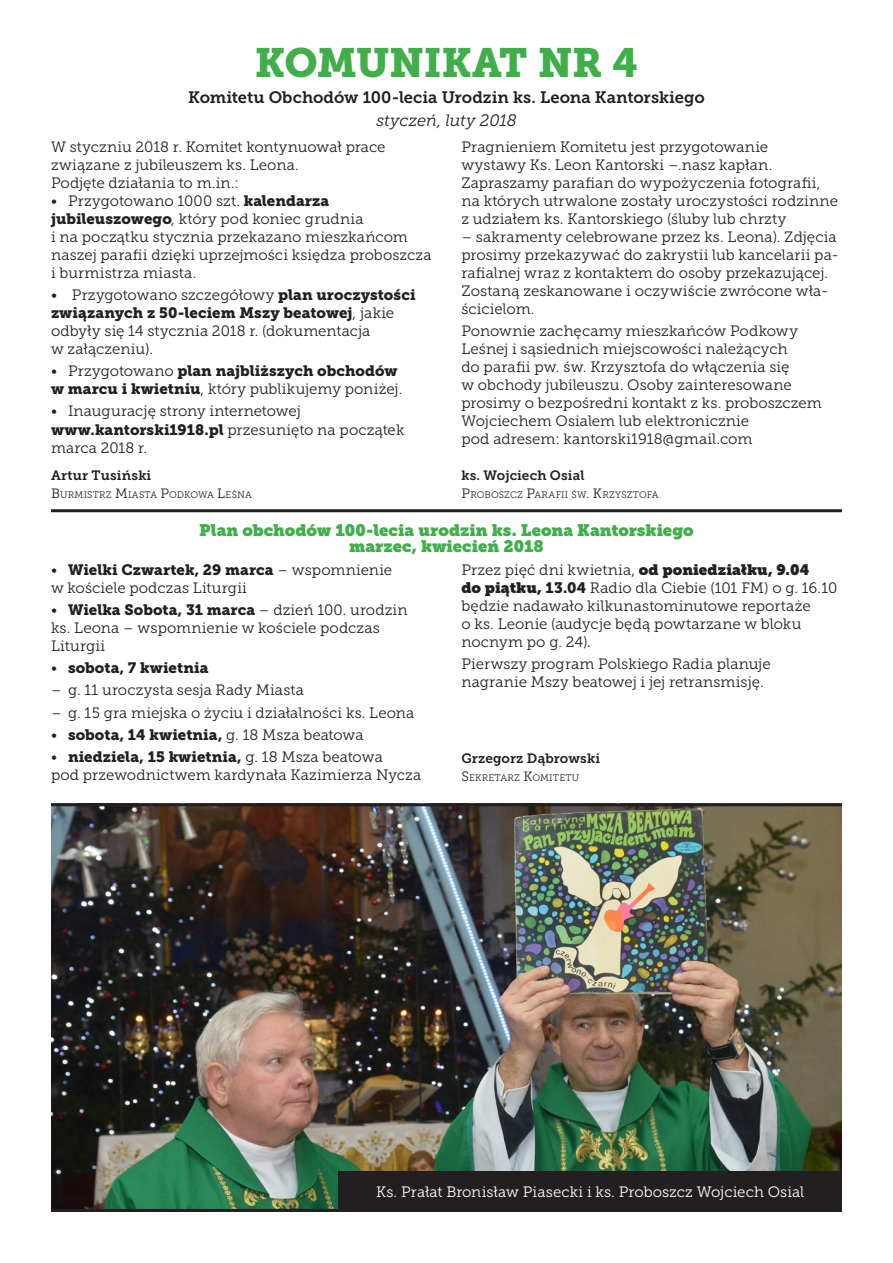
<style>
.page{position:relative;width:893px;height:1263px;background:#fff}
.page>*{position:absolute;margin:0;border:0;box-sizing:border-box;transform-origin:0 0}
.t1{font:40.65px "Museo Slab 900";letter-spacing:-.01em;color:#40ae49}
.t2{font:16.5px "Museo Slab";color:#40ae49}
.t3{font:16.5px "Museo Slab 700";color:#231f20}
.t4{font:italic 16.5px "Museo Slab 300";letter-spacing:-.005em;color:#231f20}
.t5{font:15px/18px "Museo Slab 300";letter-spacing:.005em;color:#231f20}
.t6{font:15px/18px "Museo Slab 900";letter-spacing:.005em;color:#231f20}
.t7{font:15px "Museo Slab 300";letter-spacing:.005em;color:#fff}
.t8{font:13.5px "Museo Slab 700";letter-spacing:.01em;color:#231f20}
.t9{font:9.45px "Museo Slab 300";letter-spacing:.015em;color:#231f20}
.s1{font-family:"Museo Slab 900"}
.s2{font-family:"Museo Slab 300"}
.s3{font-size:13.5px}
.s4{font-family:"Museo Slab"}
</style>
<div class="page">
<img style="left:51px;top:806px;width:791px;height:403px">
<hr style="left:51px;top:509px;width:791px;height:3px;background:#231f20">
<hr style="left:51px;top:1209px;width:791px;height:3px;background:#231f20">
<hr style="left:51px;top:803px;width:791px;height:3px;background:#231f20">
<div style="left:338px;top:1171px;width:504px;height:41px;background:#231f20"></div>
<p class="t1" style="left:255px;top:39px;width:385px">KOMUNIKAT NR 4</p>
<p class="t3" style="left:188px;top:88px;width:518px">Komitetu Obchodów 100-lecia Urodzin ks. Leona Kantorskiego</p>
<p class="t4" style="left:376px;top:111px;width:142px">styczeń, luty 2018</p>
<p class="t5" style="left:51px;top:138px;width:336px">W styczniu 2018 r. Komitet kontynuował prace związane z jubileuszem ks. Leona.<br>Podjęte działania to m.in.:</p>
<p class="t5" style="left:51px;top:192px;width:382px">• Przygotowano 1000 szt. <span class="s1">kalendarza jubileuszowego</span>, który pod koniec grudnia<br>i na początku stycznia przekazano mieszkańcom naszej parafii dzięki uprzejmości księdza proboszcza i burmistrza miasta.</p>
<p class="t5" style="left:51px;top:286px;width:366px">• Przygotowano szczegółowy <span class="s1">plan uroczystości związanych z 50-leciem Mszy beatowej</span>, jakie odbyły się 14 stycznia 2018 r. (dokumentacja<br>w załączeniu).</p>
<p class="t6" style="left:51px;top:362px;width:353px"><span class="s2">• Przygotowano</span> plan najbliższych obchodów w marcu i kwietniu<span class="s2">, który publikujemy poniżej.</span></p>
<p class="t5" style="left:51px;top:402px;width:355px">• Inaugurację strony internetowej <span class="s1">www.kantorski1918.pl</span> przesunięto na początek marca 2018 r.</p>
<p class="t5" style="left:461px;top:138px;width:378px">Pragnieniem Komitetu jest przygotowanie<br>wystawy Ks. Leon Kantorski –.nasz kapłan.<br>Zapraszamy parafian do wypożyczenia fotografii, na których utrwalone zostały uroczystości rodzinne z udziałem ks. Kantorskiego (śluby lub chrzty</p>
<p class="t5" style="left:461px;top:228px;width:379px">– sakramenty celebrowane przez ks. Leona). Zdjęcia prosimy przekazywać do zakrystii lub kancelarii pa&shy;rafialnej wraz z kontaktem do osoby przekazującej.<br>Zostaną zeskanowane i oczywiście zwrócone wła&shy;ścicielom.</p>
<p class="t5" style="left:461px;top:322px;width:362px">Ponownie zachęcamy mieszkańców Podkowy Leśnej i sąsiednich miejscowości należących<br>do parafii pw. św. Krzysztofa do włączenia się<br>w obchody jubileuszu. Osoby zainteresowane prosimy o bezpośredni kontakt z ks. proboszczem Wojciechem Osialem lub elektronicznie<br>pod adresem: kantorski1918@gmail.com</p>
<p class="t8" style="left:51px;top:468px;width:102px">Artur Tusiński</p>
<p class="t9" style="left:51px;top:490px;width:202px"><span class="s3">B</span>URMISTRZ <span class="s3">M</span>IASTA <span class="s3">P</span>ODKOWA <span class="s3">L</span>EŚNA</p>
<p class="t8" style="left:461px;top:468px;width:125px">ks. Wojciech Osial</p>
<p class="t9" style="left:461px;top:490px;width:199px"><span class="s3">P</span>ROBOSZCZ <span class="s3">P</span>ARAFII ŚW<span class="s3">. K</span>RZYSZTOFA</p>
<p class="t2" style="left:199px;top:520px;width:496px">Plan obchodów 100-lecia urodzin ks. Leona Kantorskiego</p>
<p class="t2" style="left:349px;top:537px;width:196px">marzec, kwiecień 2018</p>
<p class="t5" style="left:51px;top:560px;width:343px">• <span class="s1">Wielki Czwartek, 29 marca</span> – wspomnienie w kościele podczas Liturgii</p>
<p class="t5" style="left:51px;top:601px;width:358px">• <span class="s1">Wielka Sobota, 31 marca</span> – dzień 100. urodzin ks. Leona – wspomnienie w kościele podczas<br>Liturgii</p>
<p class="t6" style="left:51px;top:659px;width:159px"><span class="s2">•</span> sobota, 7 kwietnia</p>
<p class="t5" style="left:51px;top:681px;width:254px">– g. 11 uroczysta sesja Rady Miasta</p>
<p class="t5" style="left:51px;top:703px;width:365px">– g. 15 gra miejska o życiu i działalności ks. Leona</p>
<p class="t6" style="left:51px;top:726px;width:314px"><span class="s2">•</span> sobota, 14 kwietnia, <span class="s2">g. 18 Msza beatowa</span></p>
<p class="t5" style="left:51px;top:748px;width:372px">• <span class="s1">niedziela, 15 kwietnia,</span> g. 18 Msza beatowa<br>pod przewodnictwem kardynała Kazimierza Nycza</p>
<p class="t5" style="left:461px;top:560px;width:377px">Przez pięć dni kwietnia, <span class="s4">od poniedziałku, 9.04<br>do piątku,</span> <span class="s1">13.04</span> Radio dla Ciebie (101 FM) o g. 16.10 będzie nadawało kilkunastominutowe reportaże<br>o ks. Leonie (audycje będą powtarzane w bloku nocnym po g. 24).</p>
<p class="t5" style="left:461px;top:655px;width:311px">Pierwszy program Polskiego Radia planuje nagranie Mszy beatowej i jej retransmisję.</p>
<p class="t8" style="left:461px;top:750px;width:140px">Grzegorz Dąbrowski</p>
<p class="t9" style="left:461px;top:772px;width:120px"><span class="s3">S</span>EKRETARZ <span class="s3">K</span>OMITETU</p>
<p class="t7" style="left:376px;top:1184px;width:430px">Ks. Prałat Bronisław Piasecki i ks. Proboszcz Wojciech Osial</p>
</div>
